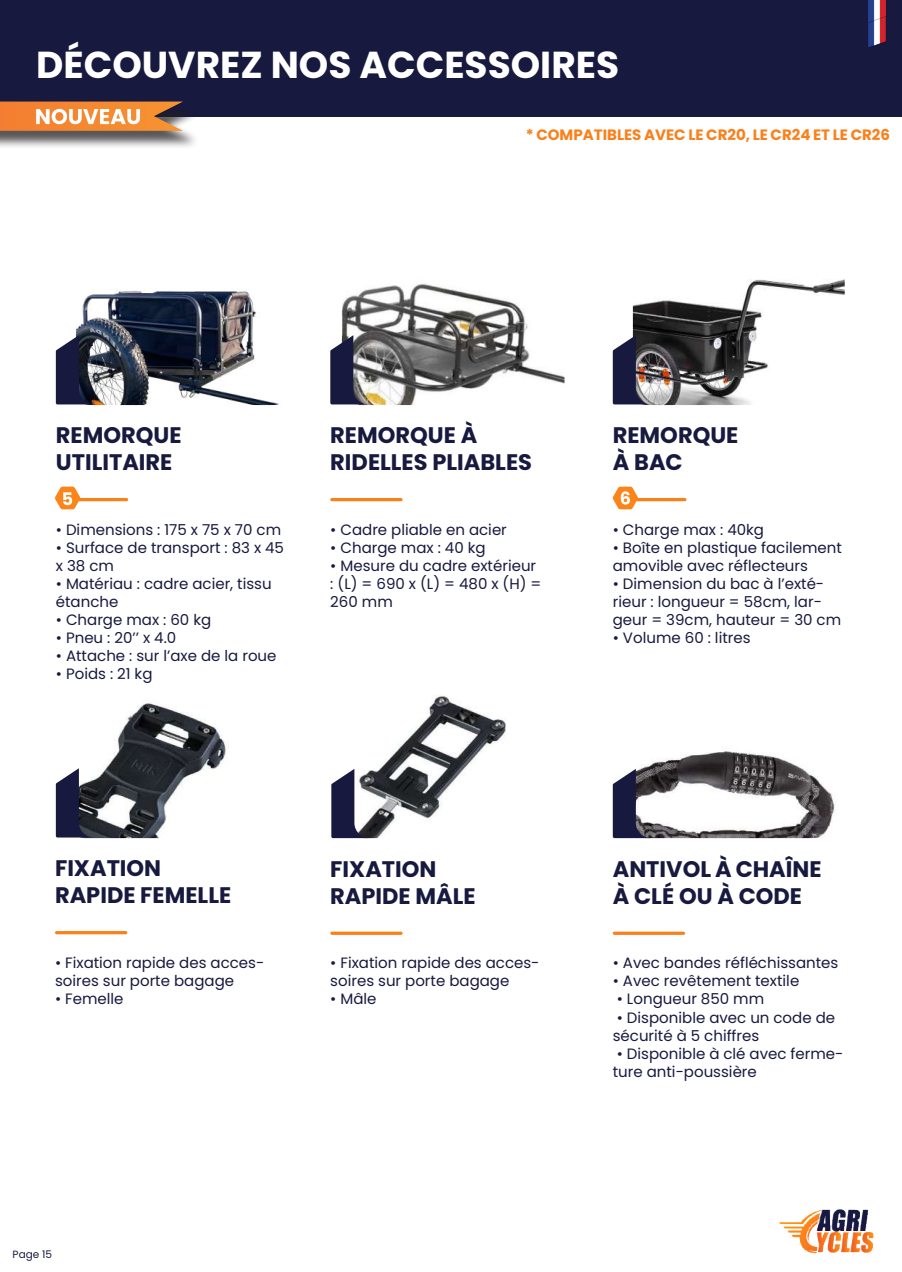
<style>
.page{position:relative;width:902px;height:1272px;background:#fff}
.page>*{position:absolute;margin:0;border:0;box-sizing:border-box;transform-origin:0 0}
.t1{font:700 37.5px "Poppins";color:#fff}
.t2{font:700 22.5px/27px "Poppins";color:#17193f}
.t3{font:15px/18px "Poppins";color:#17193f}
.t4{font:700 15px "Poppins";color:#fa801a}
.t5{font:10.5px "Poppins";color:#17193f}
</style>
<div class="page">
<div style="left:0;top:0;width:901px;height:117px;background:#17193f"></div>
<div style="left:0;top:104px;width:199px;height:46px;background:#231f20;opacity:.75"></div>
<svg style="left:0;top:102px;width:182px;height:29px;background:#e99655"></svg>
<img style="left:868px;top:24px;width:18px;height:24px">
<img style="left:868px;top:0;width:18px;height:24px">
<img style="left:370px;top:695px;width:136px;height:143px">
<img style="left:67px;top:703px;width:162px;height:135px">
<svg style="left:56px;top:768px;width:38px;height:69px;background:#414359"></svg>
<hr style="left:55px;top:931px;width:72px;height:3px;background:#fa801a;border-radius:2px">
<svg style="left:331px;top:769px;width:39px;height:69px"></svg>
<hr style="left:330px;top:931px;width:72px;height:3px;background:#fa801a;border-radius:2px">
<svg style="left:612px;top:751px;width:223px;height:87px"></svg>
<hr style="left:612px;top:931px;width:73px;height:3px;background:#fa801a;border-radius:2px">
<img style="left:779px;top:1209px;width:95px;height:45px">
<img style="left:76px;top:290px;width:203px;height:115px">
<svg style="left:56px;top:335px;width:38px;height:69px;background:#32354d"></svg>
<hr style="left:56px;top:498px;width:72px;height:3px;background:#fa801a;border-radius:2px">
<img style="left:342px;top:283px;width:222px;height:122px">
<svg style="left:330px;top:335px;width:39px;height:69px;background:#545568"></svg>
<hr style="left:330px;top:498px;width:72px;height:3px;background:#fa801a;border-radius:2px">
<img style="left:632px;top:279px;width:212px;height:126px">
<svg style="left:612px;top:335px;width:39px;height:69px;background:#504d61"></svg>
<hr style="left:614px;top:498px;width:72px;height:3px;background:#fa801a;border-radius:2px">
<svg style="left:55px;top:486px;width:25px;height:23px"></svg>
<svg style="left:612px;top:486px;width:26px;height:23px"></svg>
<h1 class="t1" style="left:36px;top:43px;width:584px">DÉCOUVREZ NOS ACCESSOIRES</h1>
<p class="t4" style="left:525px;top:126px;width:366px">* COMPATIBLES AVEC LE CR20, LE CR24 ET LE CR26</p>
<h2 class="t2" style="left:56px;top:421px;width:127px">REMORQUE<br>UTILITAIRE</h2>
<p class="t3" style="left:56px;top:520px;width:227px">• Dimensions : 175 x 75 x 70 cm</p>
<p class="t3" style="left:56px;top:538px;width:230px">• Surface de transport : 83 x 45 x 38 cm</p>
<p class="t3" style="left:56px;top:574px;width:217px">• Matériau : cadre acier, tissu étanche</p>
<p class="t3" style="left:56px;top:610px;width:157px">• Charge max : 60 kg</p>
<p class="t3" style="left:56px;top:628px;width:122px">• Pneu : 20’’ x 4.0</p>
<p class="t3" style="left:56px;top:646px;width:222px">• Attache : sur l’axe de la roue</p>
<p class="t3" style="left:56px;top:664px;width:98px">• Poids : 21 kg</p>
<h2 class="t2" style="left:330px;top:421px;width:203px">REMORQUE À<br>RIDELLES PLIABLES</h2>
<p class="t3" style="left:330px;top:520px;width:178px">• Cadre pliable en acier</p>
<p class="t3" style="left:330px;top:538px;width:157px">• Charge max : 40 kg</p>
<p class="t3" style="left:330px;top:556px;width:213px">• Mesure du cadre extérieur : (L) = 690 x (L) = 480 x (H) =<br>260 mm</p>
<h2 class="t2" style="left:55px;top:854px;width:178px">FIXATION<br>RAPIDE FEMELLE</h2>
<p class="t3" style="left:55px;top:953px;width:211px">• Fixation rapide des acces&shy;soires sur porte bagage</p>
<p class="t3" style="left:55px;top:989px;width:70px">• Femelle</p>
<h2 class="t2" style="left:330px;top:855px;width:147px">FIXATION<br>RAPIDE MÂLE</h2>
<p class="t3" style="left:330px;top:954px;width:211px">• Fixation rapide des acces&shy;soires sur porte bagage</p>
<p class="t3" style="left:330px;top:990px;width:48px">• Mâle</p>
<p class="t5" style="left:13px;top:1247px;width:41px">Page 15</p>
<h2 class="t2" style="left:612px;top:421px;width:127px">REMORQUE<br>À BAC</h2>
<p class="t3" style="left:612px;top:520px;width:153px">• Charge max : 40kg</p>
<p class="t3" style="left:612px;top:538px;width:231px">• Boîte en plastique facilement amovible avec réflecteurs</p>
<p class="t3" style="left:612px;top:574px;width:230px">• Dimension du bac à l’exté&shy;rieur : longueur = 58cm, lar&shy;geur = 39cm, hauteur = 30 cm</p>
<p class="t3" style="left:612px;top:628px;width:139px">• Volume 60 : litres</p>
<h2 class="t2" style="left:612px;top:855px;width:210px">ANTIVOL À CHAÎNE<br>À CLÉ OU À CODE</h2>
<p class="t3" style="left:612px;top:954px;width:227px">• Avec bandes réfléchissantes</p>
<p class="t3" style="left:612px;top:972px;width:188px">• Avec revêtement textile</p>
<p class="t3" style="left:616px;top:990px;width:149px">• Longueur 850 mm</p>
<p class="t3" style="left:612px;top:1008px;width:224px">• Disponible avec un code de sécurité à 5 chiffres</p>
<p class="t3" style="left:612px;top:1044px;width:232px">• Disponible à clé avec ferme&shy;ture anti-poussière</p>
</div>
